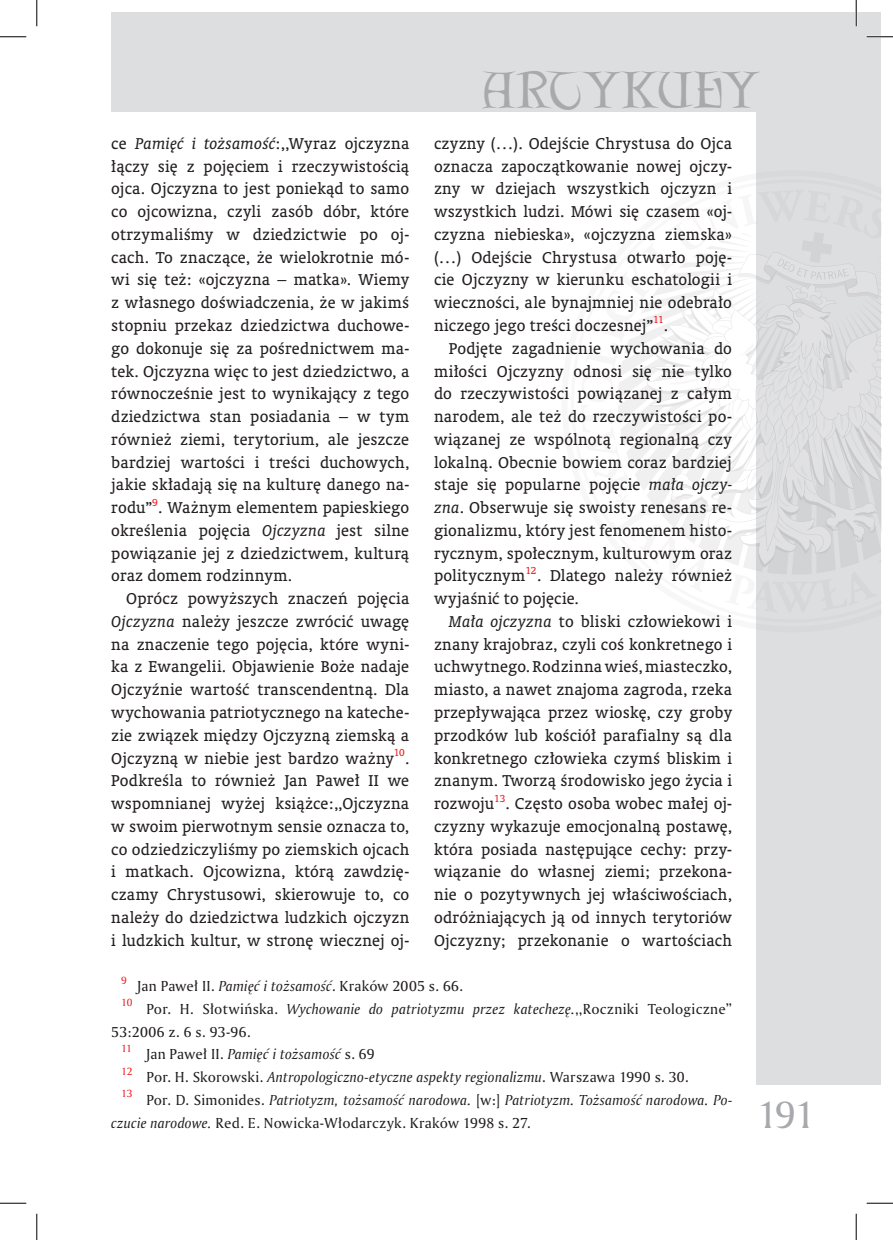
<style>
.page{position:relative;width:893px;height:1240px;background:#fff}
.page>*{position:absolute;margin:0;border:0;box-sizing:border-box;transform-origin:0 0}
.t1{font:46.55px "Lettergical PL";letter-spacing:-.005em;color:#a8a9ad}
.t2{font:36.75px "Amerigo PL";color:#a8a9ad}
.art-TEKST{font:15.75px/22.8px "Oranda PL";letter-spacing:.01em;color:#231f20;text-align:justify}
.art-przypis{font:italic 14px/22.8px "Amerigo PL";letter-spacing:.01em;color:#231f20}
.art-przypis-2{font:14px/22.8px "Amerigo PL";letter-spacing:.02em;color:#231f20}
.art-TEKST-2{font:10.15px "Oranda PL";letter-spacing:-.01em;color:#ee1d23}
.art-przypis-3{font:10.15px "Amerigo PL";letter-spacing:-.02em;color:#ee1d23}
.s1{font-style:italic}
.s2{font-style:normal}
</style>
<div class="page">
<div style="left:756px;top:12px;width:124px;height:1071px;background:#dddee0"></div>
<div style="left:111px;top:12px;width:769px;height:99px;background:#dddee0"></div>
<svg style="left:618px;top:233px;width:262px;height:341px"></svg>
<hr style="left:866px;top:36px;width:26px;height:2px;background:#fff">
<hr style="left:854px;top:0;width:2px;height:26px;background:#fff">
<svg style="left:0;top:36px;width:26px;height:1px"></svg>
<svg style="left:866px;top:36px;width:26px;height:1px"></svg>
<svg style="left:0;top:1202px;width:26px;height:1px"></svg>
<svg style="left:866px;top:1202px;width:26px;height:1px"></svg>
<svg style="left:36px;top:0;width:1px;height:26px"></svg>
<svg style="left:36px;top:1213px;width:1px;height:26px"></svg>
<svg style="left:855px;top:0;width:1px;height:26px"></svg>
<svg style="left:855px;top:1213px;width:1px;height:26px"></svg>
<p class="art-TEKST" style="left:111px;top:132px;width:299px">ce <span class="s1">Pamięć i tożsamość</span>:,,Wyraz ojczyzna łączy się z pojęciem i rzeczywistością ojca. Ojczyzna to jest poniekąd to samo co ojcowizna, czyli zasób dóbr, które otrzymaliśmy w dziedzictwie po oj&shy;cach. To znaczące, że wielokrotnie mó&shy;wi się też: «ojczyzna – matka». Wiemy z własnego doświadczenia, że w jakimś stopniu przekaz dziedzictwa duchowe&shy;go dokonuje się za pośrednictwem ma&shy;tek. Ojczyzna więc to jest dziedzictwo, a równocześnie jest to wynikający z tego dziedzictwa stan posiadania – w tym również ziemi, terytorium, ale jeszcze bardziej wartości i treści duchowych, jakie składają się na kulturę danego na&shy;rodu” . Ważnym elementem papieskiego</p>
<p class="art-TEKST-2" style="left:152px;top:495px;width:7px">9</p>
<p class="art-TEKST" style="left:111px;top:518px;width:299px">określenia pojęcia <span class="s1">Ojczyzna</span> jest silne powiązanie jej z dziedzictwem, kulturą oraz domem rodzinnym.</p>
<p class="art-TEKST" style="left:111px;top:587px;width:299px;text-indent:15px">Oprócz powyższych znaczeń pojęcia <span class="s1">Ojczyzna</span> należy jeszcze zwrócić uwagę na znaczenie tego pojęcia, które wyni&shy;ka z Ewangelii. Objawienie Boże nadaje Ojczyźnie wartość transcendentną. Dla wychowania patriotycznego na kateche&shy;zie związek między Ojczyzną ziemską a Ojczyzną w niebie jest bardzo ważny</p>
<p class="art-TEKST-2" style="left:393px;top:745px;width:12px">10</p>
<p class="art-TEKST" style="left:111px;top:746px;width:299px;text-indent:293px">.<br>Podkreśla to również Jan Paweł II we wspomnianej wyżej książce:,,Ojczyzna w swoim pierwotnym sensie oznacza to, co odziedziczyliśmy po ziemskich ojcach i matkach. Ojcowizna, którą zawdzię&shy;czamy Chrystusowi, skierowuje to, co należy do dziedzictwa ludzkich ojczyzn i ludzkich kultur, w stronę wiecznej oj-</p>
<h1 class="t1" style="left:482px;top:61px;width:279px">ARTYKUŁY</h1>
<p class="art-TEKST" style="left:434px;top:132px;width:299px">czyzny (…). Odejście Chrystusa do Ojca oznacza zapoczątkowanie nowej ojczy&shy;zny w dziejach wszystkich ojczyzn i wszystkich ludzi. Mówi się czasem «oj&shy;czyzna niebieska», «ojczyzna ziemska» (…) Odejście Chrystusa otwarło poję&shy;cie Ojczyzny w kierunku eschatologii i wieczności, ale bynajmniej nie odebrało niczego jego treści doczesnej”</p>
<p class="art-TEKST-2" style="left:652px;top:313px;width:12px">11</p>
<p class="art-TEKST" style="left:663px;top:314px;width:6px">.</p>
<p class="art-TEKST" style="left:434px;top:336px;width:299px;text-indent:15px">Podjęte zagadnienie wychowania do miłości Ojczyzny odnosi się nie tylko do rzeczywistości powiązanej z całym narodem, ale też do rzeczywistości po&shy;wiązanej ze wspólnotą regionalną czy lokalną. Obecnie bowiem coraz bardziej staje się popularne pojęcie <span class="s1">mała ojczy&shy;zna</span>. Obserwuje się swoisty renesans re&shy;gionalizmu, który jest fenomenem histo&shy;rycznym, społecznym, kulturowym oraz politycznym</p>
<p class="art-TEKST-2" style="left:525px;top:563px;width:13px">12</p>
<p class="art-TEKST" style="left:434px;top:564px;width:299px;text-indent:103px">. Dlatego należy również wyjaśnić to pojęcie.</p>
<p class="art-TEKST" style="left:434px;top:609px;width:299px;text-indent:15px"><span class="s1">Mała ojczyzna</span> to bliski człowiekowi i znany krajobraz, czyli coś konkretnego i uchwytnego. Rodzinna wieś, miasteczko, miasto, a nawet znajoma zagroda, rzeka przepływająca przez wioskę, czy groby przodków lub kościół parafialny są dla konkretnego człowieka czymś bliskim i znanym. Tworzą środowisko jego życia i rozwoju</p>
<p class="art-TEKST-2" style="left:494px;top:791px;width:13px">13</p>
<p class="art-TEKST" style="left:434px;top:791px;width:299px;text-indent:71px">. Często osoba wobec małej oj&shy;czyzny wykazuje emocjonalną postawę, która posiada następujące cechy: przy&shy;wiązanie do własnej ziemi; przekona&shy;nie o pozytywnych jej właściwościach, odróżniających ją od innych terytoriów Ojczyzny; przekonanie o wartościach</p>
<p class="art-przypis-3" style="left:121px;top:973px;width:7px">9</p>
<p class="art-przypis-2" style="left:137px;top:974px;width:327px">Jan Paweł II. <span class="s1">Pamięć i tożsamość</span>. Kraków 2005 s. 66.</p>
<p class="art-przypis-3" style="left:121px;top:995px;width:13px">10</p>
<p class="art-przypis-2" style="left:111px;top:997px;width:622px;text-indent:35px">Por. H. Słotwińska. <span class="s1">Wychowanie do patriotyzmu przez katechezę.</span>,,Roczniki Teologiczne”<br>53:2006 z. 6 s. 93-96.</p>
<p class="art-przypis-3" style="left:121px;top:1041px;width:12px">11</p>
<p class="art-przypis" style="left:146px;top:1042px;width:230px"><span class="s2">Jan Paweł II.</span> Pamięć i tożsamość <span class="s2">s. 69</span></p>
<p class="art-przypis-3" style="left:121px;top:1064px;width:13px">12</p>
<p class="art-przypis" style="left:146px;top:1065px;width:543px"><span class="s2">Por. H. Skorowski.</span> Antropologiczno-etyczne aspekty regionalizmu<span class="s2">. Warszawa 1990 s. 30.</span></p>
<p class="art-przypis-3" style="left:121px;top:1086px;width:13px">13</p>
<p class="art-przypis" style="left:111px;top:1088px;width:622px;text-indent:35px"><span class="s2">Por. D. Simonides.</span> Patriotyzm, tożsamość narodowa. <span class="s2">[w:]</span> Patriotyzm. Tożsamość narodowa. Po&shy;czucie narodowe. <span class="s2">Red. E. Nowicka-Włodarczyk. Kraków 1998 s. 27.</span></p>
<h2 class="t2" style="left:756px;top:1089px;width:60px">191</h2>
</div>
